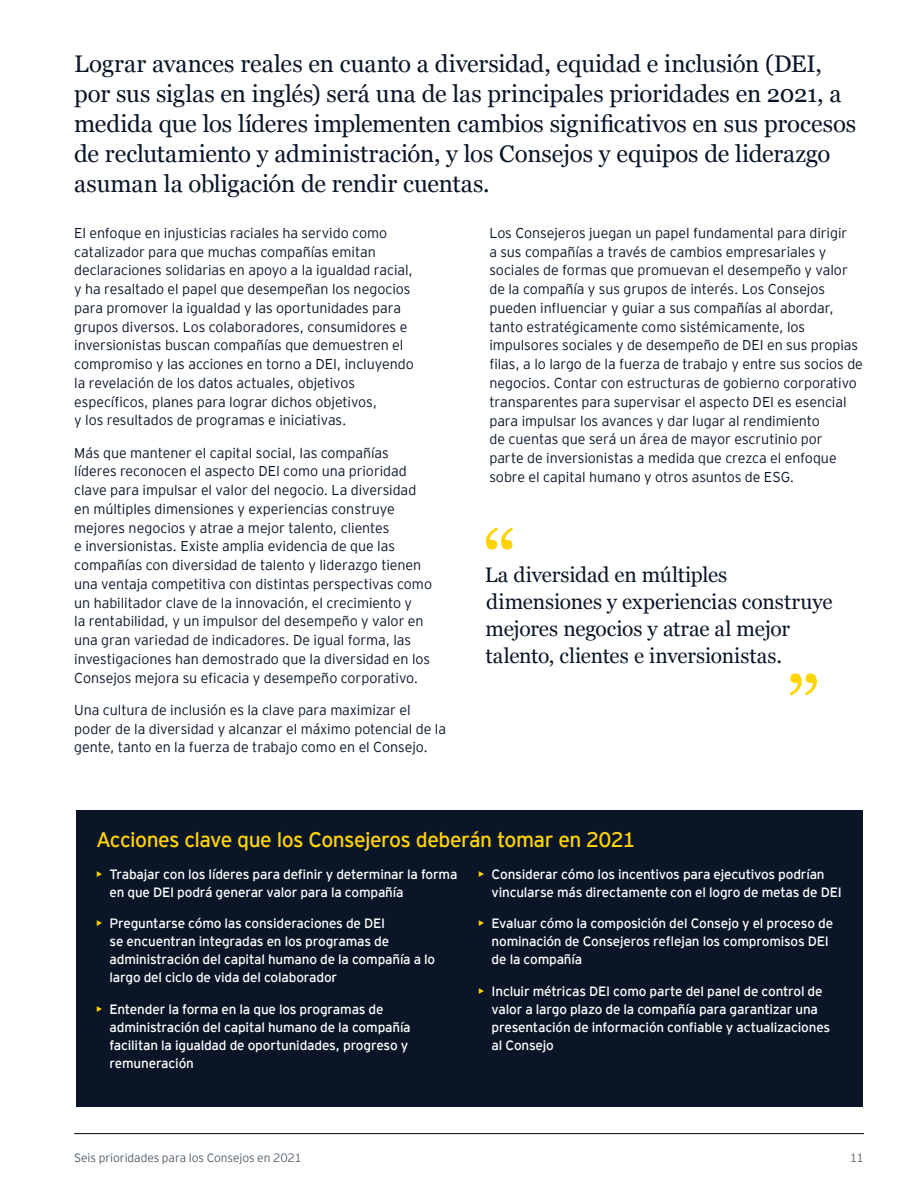
<style>
.page{position:relative;width:918px;height:1188px;background:#fff}
.page>*{position:absolute;margin:0;border:0;box-sizing:border-box;transform-origin:0 0}
.t1{font:84px "Georgia";color:#ffd400}
.t2{font:24px/30px "Georgia";letter-spacing:-.005em;color:#0a1627}
.t3{font:21px/27px "Georgia";letter-spacing:-.01em;color:#0a1627}
.t4{font:21px "EY Interstate";letter-spacing:-.03em;color:#ffd400}
.t5{font:300 14.25px/18.8px "EY Interstate";letter-spacing:-.005em;color:#0a1627}
.t6{font:13.5px/18px "EY Interstate";letter-spacing:-.015em;color:#fff}
.t7{font:300 12px "EY Interstate";letter-spacing:-.01em;color:#54606b}
.s1{color:#ffd400}
</style>
<div class="page">
<hr style="left:74px;top:1133px;width:790px;height:1px;background:#000">
<div style="left:76px;top:810px;width:786px;height:297px;background:#0a1627"></div>
<p class="t2" style="left:74px;top:48px;width:784px">Lograr avances reales en cuanto a diversidad, equidad e inclusión (DEI, por sus siglas en inglés) será una de las principales prioridades en 2021, a medida que los líderes implementen cambios significativos en sus procesos de reclutamiento y administración, y los Consejos y equipos de liderazgo asuman la obligación de rendir cuentas.</p>
<p class="t5" style="left:74px;top:223px;width:341px">El enfoque en injusticias raciales ha servido como catalizador para que muchas compañías emitan declaraciones solidarias en apoyo a la igualdad racial, y ha resaltado el papel que desempeñan los negocios para promover la igualdad y las oportunidades para grupos diversos. Los colaboradores, consumidores e inversionistas buscan compañías que demuestren el compromiso y las acciones en torno a DEI, incluyendo la revelación de los datos actuales, objetivos específicos, planes para lograr dichos objetivos,<br>y los resultados de programas e iniciativas.</p>
<p class="t5" style="left:74px;top:442px;width:359px">Más que mantener el capital social, las compañías líderes reconocen el aspecto DEI como una prioridad clave para impulsar el valor del negocio. La diversidad en múltiples dimensiones y experiencias construye mejores negocios y atrae a mejor talento, clientes<br>e inversionistas. Existe amplia evidencia de que las compañías con diversidad de talento y liderazgo tienen una ventaja competitiva con distintas perspectivas como un habilitador clave de la innovación, el crecimiento y<br>la rentabilidad, y un impulsor del desempeño y valor en una gran variedad de indicadores. De igual forma, las investigaciones han demostrado que la diversidad en los Consejos mejora su eficacia y desempeño corporativo.</p>
<p class="t5" style="left:74px;top:700px;width:373px">Una cultura de inclusión es la clave para maximizar el poder de la diversidad y alcanzar el máximo potencial de la gente, tanto en la fuerza de trabajo como en el Consejo.</p>
<p class="t5" style="left:489px;top:223px;width:375px">Los Consejeros juegan un papel fundamental para dirigir<br>a sus compañías a través de cambios empresariales y sociales de formas que promuevan el desempeño y valor de la compañía y sus grupos de interés. Los Consejos pueden influenciar y guiar a sus compañías al abordar, tanto estratégicamente como sistémicamente, los impulsores sociales y de desempeño de DEI en sus propias filas, a lo largo de la fuerza de trabajo y entre sus socios de negocios. Contar con estructuras de gobierno corporativo transparentes para supervisar el aspecto DEI es esencial para impulsar los avances y dar lugar al rendimiento<br>de cuentas que será un área de mayor escrutinio por<br>parte de inversionistas a medida que crezca el enfoque sobre el capital humano y otros asuntos de ESG.</p>
<h1 class="t1" style="left:483px;top:500px;width:36px">“</h1>
<h3 class="t3" style="left:485px;top:561px;width:349px">La diversidad en múltiples dimensiones y experiencias construye mejores negocios y atrae al mejor talento, clientes e inversionistas.</h3>
<h1 class="t1" style="left:820px;top:723px;width:36px;rotate:-180deg">“</h1>
<h3 class="t4" style="left:96px;top:825px;width:541px">Acciones clave que los Consejeros deberán tomar en 2021</h3>
<p class="t6" style="left:110px;top:864px;width:349px;text-indent:-14px"><span class="s1">•</span> Trabajar con los líderes para definir y determinar la forma en que DEI podrá generar valor para la compañía</p>
<p class="t6" style="left:110px;top:914px;width:327px;text-indent:-14px"><span class="s1">•</span> Preguntarse cómo las consideraciones de DEI<br>se encuentran integradas en los programas de administración del capital humano de la compañía a lo largo del ciclo de vida del colaborador</p>
<p class="t6" style="left:110px;top:999px;width:303px;text-indent:-14px"><span class="s1">•</span> Entender la forma en la que los programas de administración del capital humano de la compañía facilitan la igualdad de oportunidades, progreso y remuneración</p>
<p class="t6" style="left:492px;top:864px;width:352px;text-indent:-14px"><span class="s1">•</span> Considerar cómo los incentivos para ejecutivos podrían vincularse más directamente con el logro de metas de DEI</p>
<p class="t6" style="left:492px;top:914px;width:343px;text-indent:-14px"><span class="s1">•</span> Evaluar cómo la composición del Consejo y el proceso de nominación de Consejeros reflejan los compromisos DEI de la compañía</p>
<p class="t6" style="left:492px;top:981px;width:340px;text-indent:-14px"><span class="s1">•</span> Incluir métricas DEI como parte del panel de control de valor a largo plazo de la compañía para garantizar una presentación de información confiable y actualizaciones al Consejo</p>
<p class="t7" style="left:74px;top:1149px;width:229px">Seis prioridades para los Consejos en 2021</p>
<p class="t7" style="left:850px;top:1149px;width:16px">11</p>
</div>
